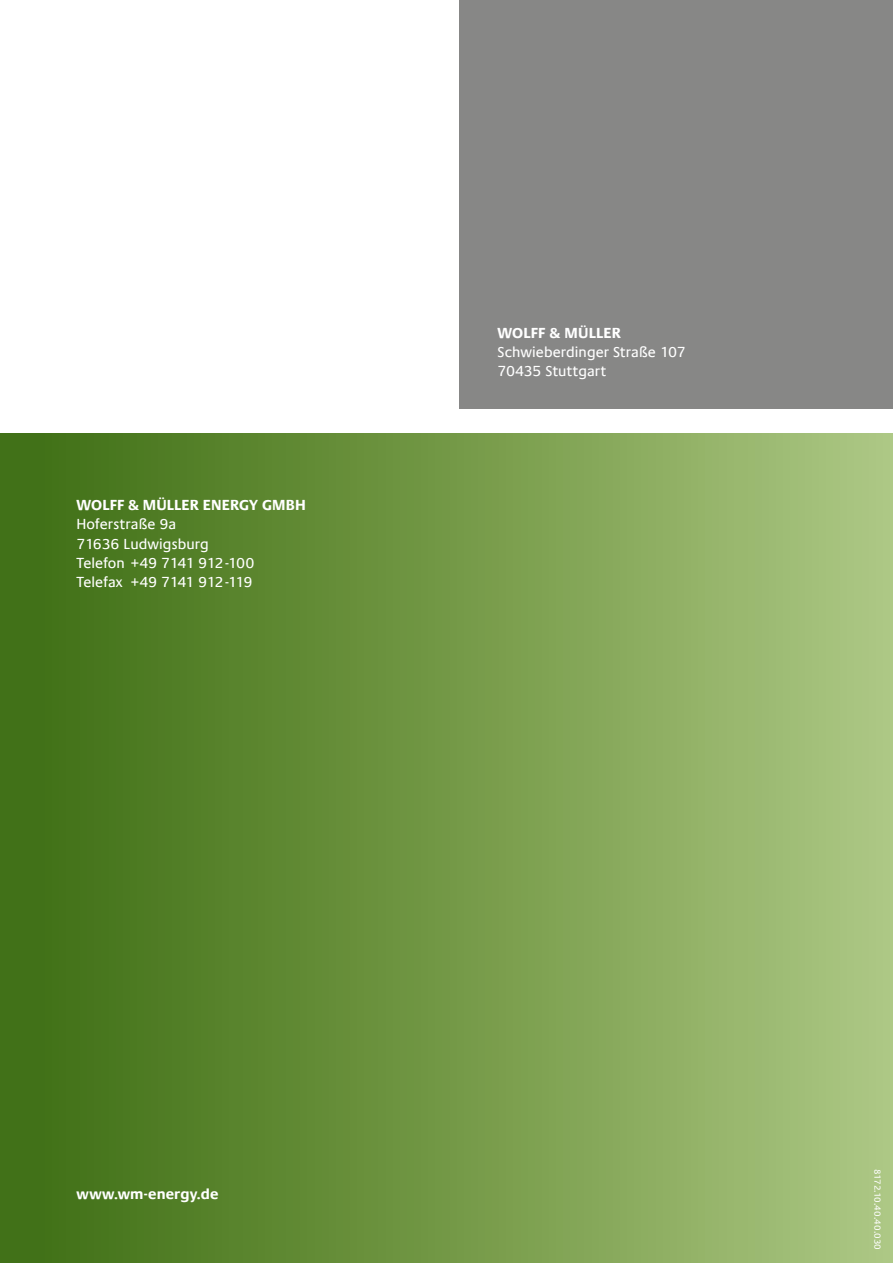
<style>
.page{position:relative;width:893px;height:1263px;background:#fff}
.page>*{position:absolute;margin:0;border:0;box-sizing:border-box;transform-origin:0 0}
.t1{font:14.7px/19.2px "Praxis Com";color:#fff}
.t2{font:700 14.7px "Praxis Com";letter-spacing:.01em;color:#fff}
.t3{font:9px "Praxis Com";letter-spacing:-.01em;color:#fff}
</style>
<div class="page">
<div style="left:0;top:434px;width:893px;height:829px;background:linear-gradient(to right,#3b6c0f,#acc782)"></div>
<div style="left:459px;top:0;width:434px;height:408px;background:#878786"></div>
<p class="t2" style="left:77px;top:496px;width:231px">WOLFF &amp; MÜLLER ENERGY GMBH</p>
<p class="t1" style="left:77px;top:515px;width:179px">Hoferstraße 9a<br>71636 Ludwigsburg<br>Telefon +49 7141 912-100<br>Telefax +49 7141 912 -119</p>
<p class="t2" style="left:497px;top:324px;width:125px">WOLFF &amp; MÜLLER</p>
<p class="t1" style="left:497px;top:343px;width:190px">Schwieberdinger Straße 107<br>70435 Stuttgart</p>
<p class="t2" style="left:77px;top:1185px;width:143px">www.wm-energy.de</p>
<p class="t3" style="left:883px;top:1169px;width:83px;rotate:90deg">8172.10.40.40.030</p>
</div>
